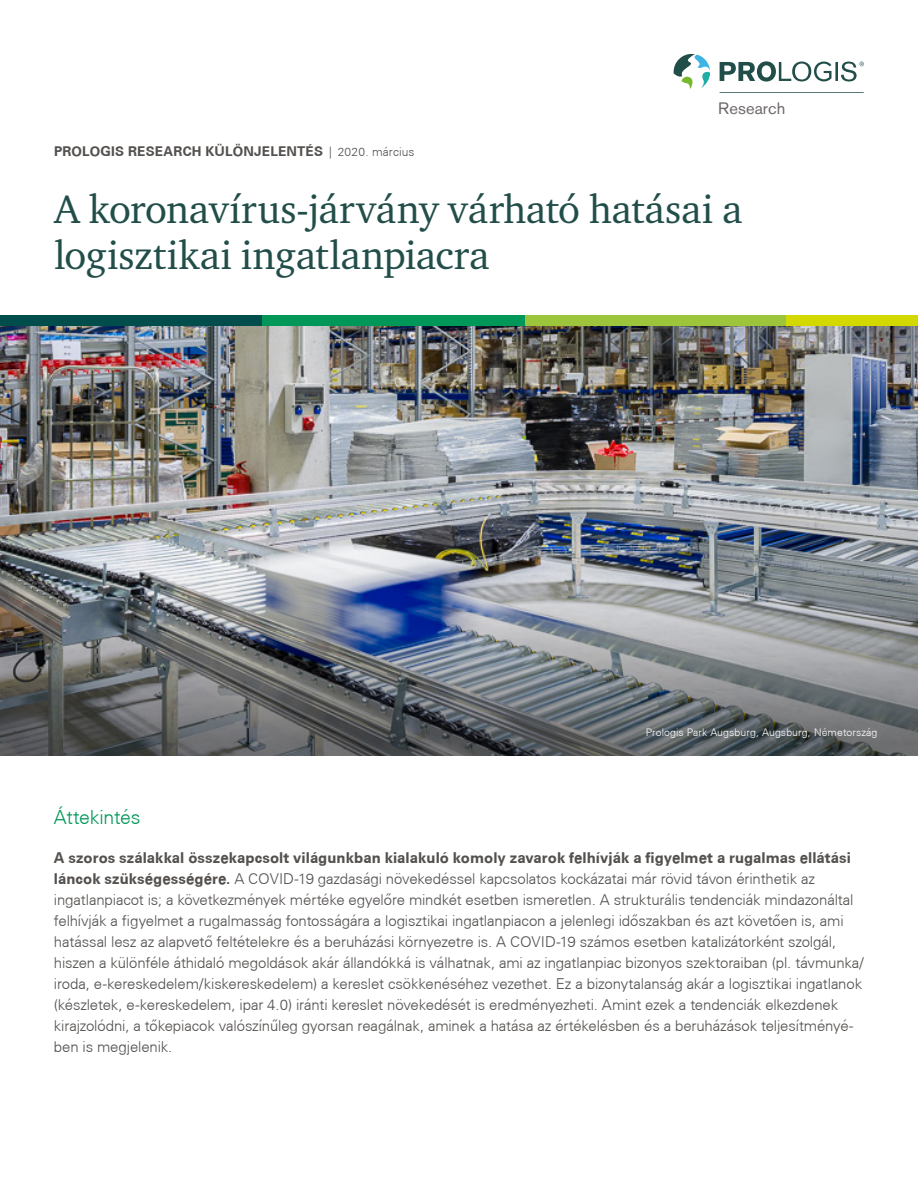
<style>
.page{position:relative;width:918px;height:1188px;background:#fff}
.page>*{position:absolute;margin:0;border:0;box-sizing:border-box;transform-origin:0 0}
.t1{font:40.5px/46.5px "Charter ITC Std";letter-spacing:-.005em;color:#224e4a}
.t2{font:300 19.5px "Univers CE";letter-spacing:-.01em;color:#009758}
.t3{font:16.5px "Akzidenz Grotesk BE";letter-spacing:.005em;color:#6d6968}
.t4{font:300 15px/21px "Univers CE";letter-spacing:-.01em;color:#53504e}
.t5{font:700 13.5px "Univers CE";letter-spacing:.015em;color:#53504e}
.t6{font:300 10.5px "Univers CE";letter-spacing:.01em;color:#fff}
.s1{font-weight:300;font-size:12px}
.s2{font-weight:700}
</style>
<div class="page">
<img style="left:0;top:326px;width:918px;height:213px">
<div style="left:0;top:315px;width:262px;height:11px;background:#004d4b"></div>
<div style="left:525px;top:315px;width:262px;height:11px;background:#9dc53c"></div>
<div style="left:262px;top:315px;width:263px;height:11px;background:#009758"></div>
<div style="left:787px;top:315px;width:131px;height:11px;background:#d3d800"></div>
<svg style="left:720px;top:92px;width:144px;height:1px"></svg>
<svg style="left:674px;top:54px;width:36px;height:35px"></svg>
<svg style="left:720px;top:61px;width:144px;height:21px"></svg>
<img style="left:0;top:539px;width:918px;height:217px">
<p class="t3" style="left:718px;top:99px;width:69px">Research</p>
<p class="t5" style="left:54px;top:143px;width:362px">PROLOGIS RESEARCH KÜLÖNJELENTÉS <span class="s1">| 2020. március</span></p>
<h1 class="t1" style="left:54px;top:185px;width:690px">A koronavírus-járvány várható hatásai a logisztikai ingatlanpiacra</h1>
<p class="t6" style="left:646px;top:726px;width:233px">Prologis Park Augsburg, Augsburg, Németország</p>
<h2 class="t2" style="left:54px;top:806px;width:88px">Áttekintés</h2>
<p class="t4" style="left:54px;top:848px;width:811px"><span class="s2">A szoros szálakkal összekapcsolt világunkban kialakuló komoly zavarok felhívják a figyelmet a rugalmas ellátási láncok szükségességére.</span> A COVID-19 gazdasági növekedéssel kapcsolatos kockázatai már rövid távon érinthetik az ingatlanpiacot is; a következmények mértéke egyelőre mindkét esetben ismeretlen. A strukturális tendenciák mindazonáltal felhívják a figyelmet a rugalmasság fontosságára a logisztikai ingatlanpiacon a jelenlegi időszakban és azt követően is, ami hatással lesz az alapvető feltételekre és a beruházási környezetre is. A COVID-19 számos esetben katalizátorként szolgál, hiszen a különféle áthidaló megoldások akár állandókká is válhatnak, ami az ingatlanpiac bizonyos szektoraiban (pl. távmunka/ iroda, e-kereskedelem/kiskereskedelem) a kereslet csökkenéséhez vezethet. Ez a bizonytalanság akár a logisztikai ingatlanok (készletek, e-kereskedelem, ipar 4.0) iránti kereslet növekedését is eredményezheti. Amint ezek a tendenciák elkezdenek kirajzolódni, a tőkepiacok valószínűleg gyorsan reagálnak, aminek a hatása az értékelésben és a beruházások teljesítményé&shy;ben is megjelenik.</p>
</div>
